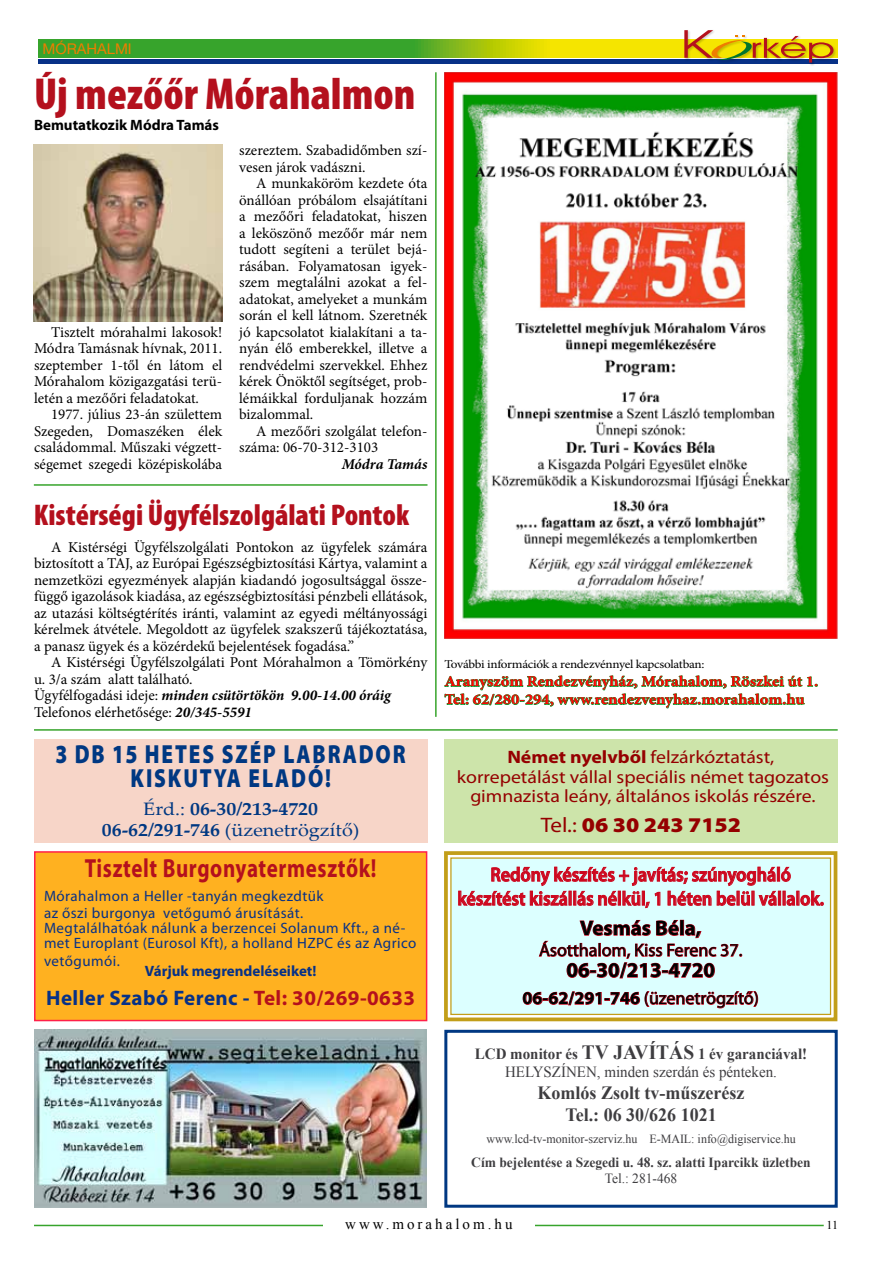
<style>
.page{position:relative;width:893px;height:1263px;background:#fff}
.page>*{position:absolute;margin:0;border:0;box-sizing:border-box;transform-origin:0 0}
.t1{font:900 condensed 45px "Myriad Pro";color:#b4101d}
.t2{font:900 condensed 30px "Myriad Pro";color:#b4101d}
.t3{font:900 26.25px/24px "Myriad Pro";letter-spacing:.09em;color:#003882;text-align:center;scale:.8 1}
.t4{font:700 26.25px "Myriad Pro";letter-spacing:.03em;color:#b4101d;scale:.8 1}
.t5{font:700 21px "Myriad Pro";letter-spacing:.02em;color:#073187}
.t6{font:700 21px "Myriad Pro";color:#000}
.t7{font:900 21px "Myriad Pro";color:#950000;scale:1.1 1}
.t8{font:600 19.8px/24px "Myriad Pro";color:#cd071e;text-align:center;scale:.91 1}
.t9{font:700 18.6px/21.8px "Times New Roman";color:#3e3d40;text-align:center}
.t10{font:18px/19.5px "Myriad Pro";color:#950000;text-align:center;scale:1.1 1}
.t11{font:18px "Myriad Pro";color:#000}
.t12{font:700 18px/21px "Palatino Linotype";color:#003882;text-align:center;scale:1.1 1}
.t13{font:15.6px/18.6px "Times New Roman";color:#3e3d40;text-align:center}
.t14{font:15px/16.5px "Minion Pro";color:#000;text-align:justify}
.t15{font:15px/16.5px "Myriad Pro";letter-spacing:.03em;color:#073187}
.t16{font:700 15px/18px "Minion Pro";color:#fe0000;scale:1.1 1}
.t17{font:700 15px "Myriad Pro";color:#073187}
.t18{font:700 15px "Myriad Pro";color:#000}
.t19{font:15px "Times New Roman";letter-spacing:.2em;color:#000}
.t20{font:italic 700 15px "Minion Pro";letter-spacing:-.005em;color:#000}
.t21{font:14.85px "Helvetica M";color:#ee7d00}
.t22{font:700 13.95px "Times New Roman";color:#3e3d40}
.t23{font:13.95px "Times New Roman";color:#3e3d40}
.t24{font:12.45px "Times New Roman";color:#3e3d40}
.t25{font:12px "Minion Pro";letter-spacing:-.02em;color:#000;scale:1.1 1}
.t26{font:12px "Times New Roman";color:#000}
.s1{font-weight:700;font-style:italic}
.s2{font-weight:400}
.s3{color:#b4101d}
.s4{font-weight:700}
.s5{font-weight:700;font-size:20.25px}
</style>
<div class="page">
<svg style="left:38px;top:39px;width:800px;height:18px;background:#75b81c"></svg>
<hr style="left:38px;top:59px;width:800px;height:4px;background:#073187">
<div style="left:684px;top:30px;width:153px;height:36px;background:#000;opacity:.2"></div>
<svg style="left:684px;top:30px;width:149px;height:33px"></svg>
<hr style="left:34px;top:1225px;width:790px;height:1px;background:#37a42c">
<div style="left:323px;top:1218px;width:211px;height:11px;background:#fff"></div>
<img style="left:34px;top:1030px;width:393px;height:178px">
<hr style="left:34px;top:729px;width:804px;height:2px;background:#37a42c">
<hr style="left:34px;top:484px;width:393px;height:2px;background:#37a42c">
<img style="left:34px;top:145px;width:188px;height:177px">
<div style="left:444px;top:1030px;width:394px;height:178px;border:3px solid #003882"></div>
<div style="left:35px;top:852px;width:392px;height:168px;background:#ffb120"></div>
<div style="left:34px;top:851px;width:393px;height:170px;border:2px solid #ff2049"></div>
<svg style="left:444px;top:851px;width:394px;height:171px"></svg>
<svg style="left:450px;top:857px;width:382px;height:159px;background:#d9dede"></svg>
<div style="left:34px;top:739px;width:393px;height:104px;background:#f7d5c8"></div>
<div style="left:444px;top:739px;width:394px;height:104px;background:#cde4aa"></div>
<img style="left:444px;top:72px;width:393px;height:566px">
<svg style="left:444px;top:675px;width:373px;height:34px"></svg>
<hr style="left:435px;top:72px;width:2px;height:645px;background:#37a42c">
<p class="t21" style="left:42px;top:40px;width:91px">MÓRAHALM I</p>
<h1 class="t1" style="left:34px;top:69px;width:383px">Új mezőőr Mórahalmon</h1>
<p class="t18" style="left:34px;top:115px;width:187px">Bemutatkozik Módra Tamás</p>
<p class="t14" style="left:34px;top:324px;width:190px;text-indent:17px">Tisztelt mórahalmi lakosok!<br>Módra Tamásnak hívnak, 2011. szeptember 1-től én látom el Mórahalom közigazgatási terü&shy;letén a mezőőri feladatokat.</p>
<p class="t14" style="left:34px;top:406px;width:190px;text-indent:17px">1977. július 23-án születtem Szegeden, Domaszéken élek családommal. Műszaki végzett&shy;ségemet szegedi középiskolába</p>
<p class="t14" style="left:239px;top:142px;width:190px">szereztem. Szabadidőmben szí&shy;vesen járok vadászni.</p>
<p class="t14" style="left:239px;top:175px;width:190px;text-indent:17px">A munkaköröm kezdete óta önállóan próbálom elsajátítani a mezőőri feladatokat, hiszen a leköszönő mezőőr már nem tudott segíteni a terület bejá&shy;rásában. Folyamatosan igyek&shy;szem megtalálni azokat a fel&shy;adatokat, amelyeket a munkám során el kell látnom. Szeretnék jó kapcsolatot kialakítani a ta&shy;nyán élő emberekkel, illetve a rendvédelmi szervekkel. Ehhez kérek Önöktől segítséget, prob&shy;lémáikkal forduljanak hozzám bizalommal.</p>
<p class="t14" style="left:239px;top:423px;width:190px;text-indent:17px">A mezőőri szolgálat telefon&shy;száma: 06-70-312-3103</p>
<p class="t20" style="left:342px;top:453px;width:87px">Módra Tamás</p>
<h2 class="t2" style="left:34px;top:498px;width:377px">Kistérségi Ügyfélszolgálati Pontok</h2>
<p class="t14" style="left:34px;top:539px;width:395px;text-indent:17px">A Kistérségi Ügyfélszolgálati Pontokon az ügyfelek számára biztosított a TAJ, az Európai Egészségbiztosítási Kártya, valamint a nemzetközi egyezmények alapján kiadandó jogosultsággal össze&shy;függő igazolások kiadása, az egészségbiztosítási pénzbeli ellátások, az utazási költségtérítés iránti, valamint az egyedi méltányossági kérelmek átvétele. Megoldott az ügyfelek szakszerű tájékoztatása, a panasz ügyek és a közérdekű bejelentések fogadása.”</p>
<p class="t14" style="left:34px;top:654px;width:395px;text-align:left;text-indent:17px">A Kistérségi Ügyfélszolgálati Pont Mórahalmon a Tömörkény u. 3/a szám alatt található.<br>Ügyfélfogadási ideje: <span class="s1">minden csütörtökön 9.00-14.00 óráig </span>Telefonos elérhetősége: <span class="s1">20/345-5591</span></p>
<p class="t25" style="left:444px;top:656px;width:238px">További információk a rendezvénnyel kapcsolatban:</p>
<p class="t16" style="left:444px;top:672px;width:341px">Aranyszöm Rendezvényház, Mórahalom, Röszkei út 1.<br>Tel: 62/280-294, www.rendezvenyhaz.morahalom.hu</p>
<h3 class="t3" style="left:55px;top:742px;width:439px">3 DB 15 HETES SZÉP LABRADOR<br>KISKUTYA ELADÓ!</h3>
<p class="t12" style="left:102px;top:798px;width:236px"><span class="s2">Érd.:</span> 06-30/213-4720<br>06-62/291-746 <span class="s2">(üzenetrögzítő)</span></p>
<h3 class="t4" style="left:85px;top:851px;width:366px">Tisztelt Burgonyatermesztők!</h3>
<p class="t15" style="left:44px;top:888px;width:281px">Mórahalmon a Heller -tanyán megkezdtük az őszi burgonya vetőgumó árusítását.</p>
<p class="t15" style="left:44px;top:920px;width:374px;line-height:15px">Megtalálhatóak nálunk a berzencei Solanum Kft., a né&shy;met Europlant (Eurosol Kft), a holland HZPC és az Agrico</p>
<p class="t15" style="left:44px;top:952px;width:77px">vetőgumói.</p>
<p class="t17" style="left:145px;top:961px;width:173px">Várjuk megrendeléseiket!</p>
<h3 class="t5" style="left:46px;top:984px;width:370px">Heller Szabó Ferenc - <span class="s3">Tel: 30/269-0633</span></h3>
<p class="t10" style="left:457px;top:747px;width:340px"><span class="s4">Német nyelvből</span> felzárkóztatást, korrepetálást vállal speciális német tagozatos gimnazista leány, általános iskolás részére.</p>
<h3 class="t7" style="left:541px;top:813px;width:184px"><span class="s2">Tel.:</span> 06 30 243 7152</h3>
<h3 class="t8" style="left:457px;top:862px;width:404px">Redőny készítés + javítás; szúnyogháló készítést kiszállás nélkül, 1 héten belül vállalok.</h3>
<h3 class="t6" style="left:580px;top:914px;width:123px">Vesmás Béla,</h3>
<p class="t11" style="left:539px;top:939px;width:205px">Ásotthalom, Kiss Ferenc 37.</p>
<h3 class="t6" style="left:566px;top:956px;width:150px">06-30/213-4720</h3>
<p class="t11" style="left:523px;top:987px;width:238px"><span class="s4">06-62/291-746</span> (üzenetrögzítő)</p>
<p class="t13" style="left:475px;top:1044px;width:334px"><span class="s4">LCD monitor és</span> <span class="s5">TV JAVÍTÁS</span> <span class="s4">1 év garanciával!<br></span>HELYSZÍNEN, minden szerdán és pénteken.</p>
<p class="t9" style="left:538px;top:1081px;width:208px">Komlós Zsolt tv-műszerész<br>Tel.: 06 30/626 1021</p>
<p class="t24" style="left:486px;top:1130px;width:311px">www.lcd-tv-monitor-szerviz.hu E-MAIL: info@digiservice.hu</p>
<p class="t22" style="left:471px;top:1153px;width:341px">Cím bejelentése a Szegedi u. 48. sz. alatti Iparcikk üzletben</p>
<p class="t23" style="left:605px;top:1169px;width:74px">Tel.: 281-468</p>
<p class="t19" style="left:345px;top:1214px;width:169px">www.morahalom.hu</p>
<p class="t26" style="left:826px;top:1216px;width:13px">11</p>
</div>
